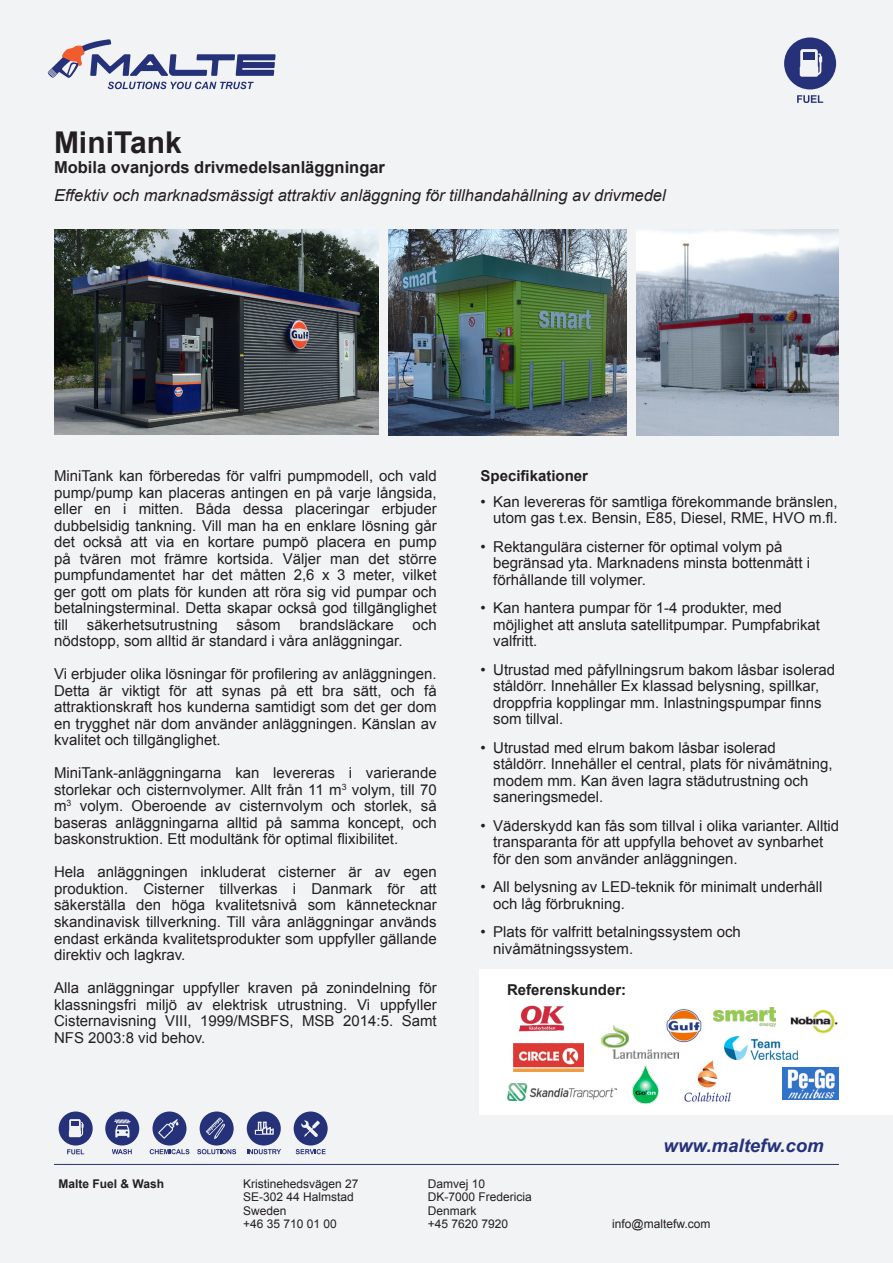
<style>
.page{position:relative;width:893px;height:1263px;background:#f2f3f4}
.page>*{position:absolute;margin:0;border:0;box-sizing:border-box;transform-origin:0 0}
.t1{font:700 30px "Arial";color:#231f20}
.t2{font:italic 700 18.6px "Arial";color:#253179}
.t3{font:italic 16.5px "Arial";color:#231f20}
.t4{font:700 16.5px "Arial";color:#231f20}
.t5{font:15px/16.5px "Arial";color:#231f20}
.t6{font:700 15px "Arial";color:#231f20}
.t7{font:12px "Arial";color:#231f20}
.t8{font:700 12px "Arial";color:#231f20}
</style>
<div class="page">
<svg style="left:48px;top:39px;width:228px;height:51px"></svg>
<hr style="left:54px;top:1164px;width:785px;height:1px;background:#253179">
<svg style="left:797px;top:95px;width:26px;height:8px"></svg>
<svg style="left:784px;top:37px;width:52px;height:52px"></svg>
<img style="left:54px;top:229px;width:324px;height:205px">
<img style="left:636px;top:229px;width:203px;height:206px">
<svg style="left:105px;top:1111px;width:34px;height:43px"></svg>
<svg style="left:247px;top:1111px;width:34px;height:43px"></svg>
<svg style="left:197px;top:1111px;width:39px;height:43px"></svg>
<svg style="left:150px;top:1111px;width:39px;height:43px"></svg>
<svg style="left:294px;top:1111px;width:34px;height:43px"></svg>
<svg style="left:59px;top:1111px;width:34px;height:43px"></svg>
<img style="left:388px;top:229px;width:238px;height:206px">
<div style="left:480px;top:969px;width:413px;height:145px;background:#fff"></div>
<img style="left:514px;top:1044px;width:69px;height:27px">
<img style="left:684px;top:1060px;width:47px;height:42px">
<img style="left:633px;top:1065px;width:26px;height:38px">
<img style="left:601px;top:1025px;width:78px;height:33px">
<img style="left:666px;top:1009px;width:36px;height:33px">
<img style="left:790px;top:1010px;width:48px;height:24px">
<img style="left:520px;top:1005px;width:44px;height:27px">
<img style="left:782px;top:1067px;width:57px;height:32px">
<img style="left:507px;top:1083px;width:110px;height:17px">
<img style="left:714px;top:1007px;width:61px;height:20px">
<img style="left:724px;top:1036px;width:74px;height:24px">
<p class="t1" style="left:54px;top:123px;width:129px">MiniTank</p>
<p class="t4" style="left:54px;top:156px;width:333px">Mobila ovanjords drivmedelsanläggningar</p>
<p class="t3" style="left:54px;top:185px;width:613px">Effektiv och marknadsmässigt attraktiv anläggning för tillhandahållning av drivmedel</p>
<p class="t5" style="left:54px;top:468px;width:384px;text-align:justify">MiniTank kan förberedas för valfri pumpmodell, och vald pump/pump kan placeras antingen en på varje långsida, eller en i mitten. Båda dessa placeringar erbjuder dubbelsidig tankning. Vill man ha en enklare lösning går det också att via en kortare pumpö placera en pump på tvären mot främre kortsida. Väljer man det större pumpfundamentet har det måtten 2,6 x 3 meter, vilket ger gott om plats för kunden att röra sig vid pumpar och betalningsterminal. Detta skapar också god tillgänglighet till</p>
<p class="t5" style="left:87px;top:617px;width:132px">säkerhetsutrustning</p>
<p class="t5" style="left:237px;top:617px;width:46px">såsom</p>
<p class="t5" style="left:300px;top:617px;width:96px">brandsläckare</p>
<p class="t5" style="left:412px;top:617px;width:26px">och</p>
<p class="t5" style="left:54px;top:633px;width:350px">nödstopp, som alltid är standard i våra anläggningar.</p>
<p class="t5" style="left:54px;top:666px;width:384px;text-align:justify">Vi erbjuder olika lösningar för profilering av anläggningen.<br>Detta är viktigt för att synas på ett bra sätt, och få attraktionskraft hos kunderna samtidigt som det ger dom en trygghet när dom använder anläggningen. Känslan av kvalitet och tillgänglighet.</p>
<p class="t5" style="left:54px;top:765px;width:384px;text-align:justify">MiniTank-anläggningarna kan levereras i varierande storlekar och cisternvolymer. Allt från 11 m<sup>3</sup> volym, till 70 m<sup>3</sup> volym. Oberoende av cisternvolym och storlek, så baseras anläggningarna alltid på samma koncept, och baskonstruktion. Ett modultänk för optimal flixibilitet.</p>
<p class="t5" style="left:54px;top:864px;width:384px;text-align:justify">Hela anläggningen inkluderat cisterner är av egen produktion. Cisterner tillverkas i Danmark för att säkerställa den höga kvalitetsnivå som kännetecknar skandinavisk tillverkning. Till våra anläggningar används endast erkända kvalitetsprodukter som uppfyller gällande direktiv och lagkrav.</p>
<p class="t5" style="left:54px;top:980px;width:384px;text-align:justify">Alla anläggningar uppfyller kraven på zonindelning för klassningsfri miljö av elektrisk utrustning. Vi uppfyller Cisternavisning VIII, 1999/MSBFS, MSB 2014:5. Samt NFS 2003:8 vid behov.</p>
<p class="t6" style="left:480px;top:466px;width:109px">Specifikationer</p>
<p class="t5" style="left:480px;top:494px;width:359px;text-align:right">• Kan levereras för samtliga förekommande bränslen, utom gas t.ex. Bensin, E85, Diesel, RME, HVO m.fl.</p>
<p class="t5" style="left:493px;top:539px;width:318px;text-indent:-13px">• Rektangulära cisterner för optimal volym på begränsad yta. Marknadens minsta bottenmått i förhållande till volymer.</p>
<p class="t5" style="left:493px;top:600px;width:328px;text-indent:-13px">• Kan hantera pumpar för 1-4 produkter, med möjlighet att ansluta satellitpumpar. Pumpfabrikat valfritt.</p>
<p class="t5" style="left:493px;top:662px;width:343px;text-indent:-13px">• Utrustad med påfyllningsrum bakom låsbar isolerad ståldörr. Innehåller Ex klassad belysning, spillkar, droppfria kopplingar mm. Inlastningspumpar finns som tillval.</p>
<p class="t5" style="left:493px;top:740px;width:341px;text-indent:-13px">• Utrustad med elrum bakom låsbar isolerad ståldörr. Innehåller el central, plats för nivåmätning, modem mm. Kan även lagra städutrustning och saneringsmedel.</p>
<p class="t5" style="left:493px;top:818px;width:347px;text-indent:-13px">• Väderskydd kan fås som tillval i olika varianter. Alltid transparanta för att uppfylla behovet av synbarhet för den som använder anläggningen.</p>
<p class="t5" style="left:493px;top:879px;width:331px;text-indent:-13px">• All belysning av LED-teknik för minimalt underhåll och låg förbrukning.</p>
<p class="t5" style="left:493px;top:924px;width:249px;text-indent:-13px">• Plats för valfritt betalningssystem och nivåmätningssystem.</p>
<p class="t6" style="left:507px;top:980px;width:121px">Referenskunder:</p>
<p class="t2" style="left:664px;top:1134px;width:162px">www.maltefw.com</p>
<p class="t8" style="left:58px;top:1175px;width:107px">Malte Fuel &amp; Wash</p>
<p class="t7" style="left:243px;top:1175px;width:117px">Kristinehedsvägen 27</p>
<p class="t7" style="left:243px;top:1189px;width:112px">SE-302 44 Halmstad</p>
<p class="t7" style="left:243px;top:1202px;width:45px">Sweden</p>
<p class="t7" style="left:243px;top:1216px;width:95px">+46 35 710 01 00</p>
<p class="t7" style="left:428px;top:1175px;width:59px">Damvej 10</p>
<p class="t7" style="left:428px;top:1189px;width:106px">DK-7000 Fredericia</p>
<p class="t7" style="left:428px;top:1202px;width:50px">Denmark</p>
<p class="t7" style="left:428px;top:1216px;width:82px">+45 7620 7920</p>
<p class="t7" style="left:612px;top:1216px;width:100px">info@maltefw.com</p>
</div>
